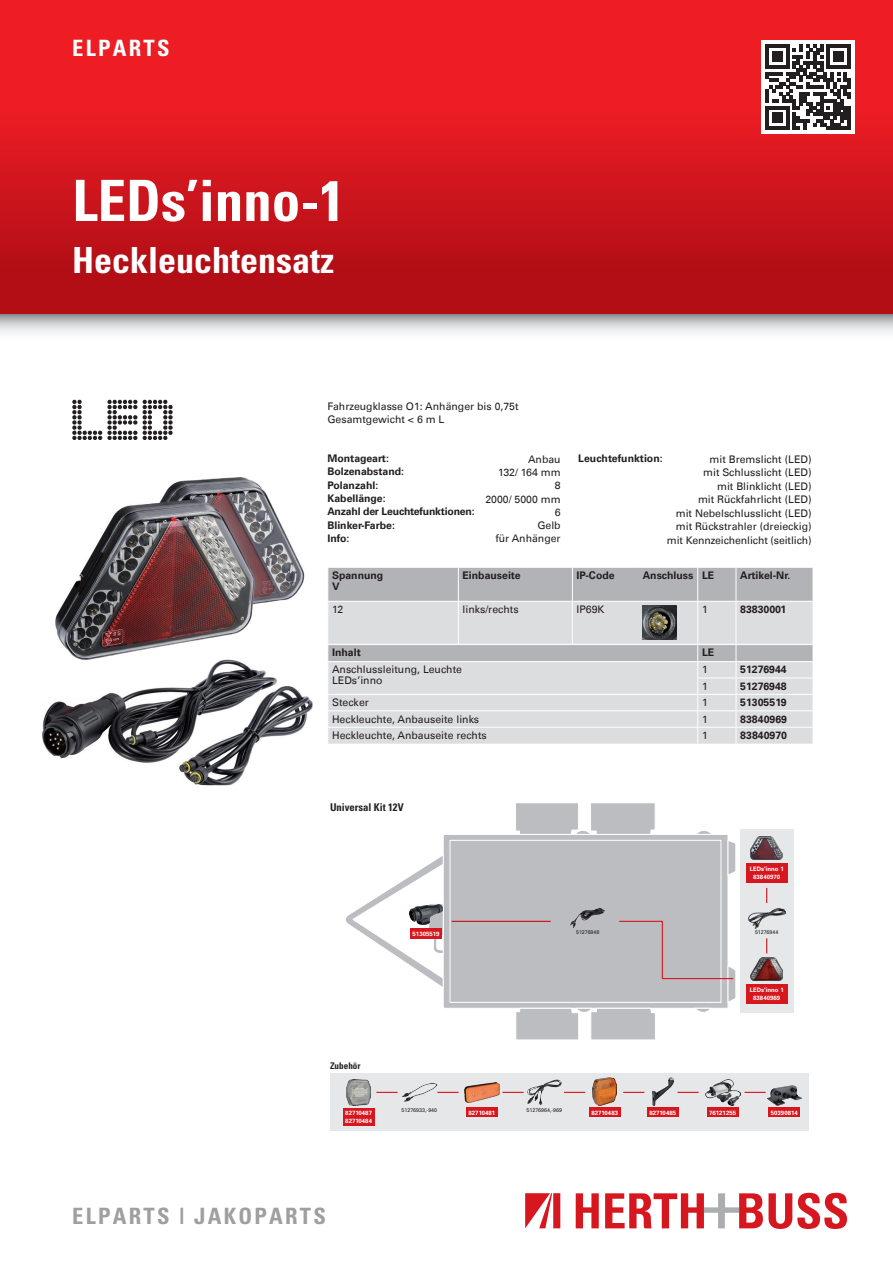
<style>
.page{position:relative;width:893px;height:1263px;background:#fff}
.page>*{position:absolute;margin:0;border:0;box-sizing:border-box;transform-origin:0 0}
.t1{font:700 condensed 57px "Univers";color:#fff}
.t2{font:700 condensed 36px "Univers";color:#fff}
.t3{font:700 condensed 22.5px "Univers";letter-spacing:.1em;color:#9d9fa2}
.t4{font:700 condensed 22.5px "Univers";letter-spacing:.1em;color:#fff}
.t5{font:700 condensed 10.65px "Univers";color:#231f20}
.t6{font:10.5px/13.5px "Univers Com 55 Roman";color:#231f20}
.t7{font:700 10.5px/10.5px "Univers Com 65";color:#231f20}
.t8{font:700 10.5px "Univers Com 65";letter-spacing:-.02em;color:#231f20}
.t9{font:700 condensed 9.15px "Univers";color:#231f20}
.t10{font:700 6.15px/8.2px "Univers";color:#fff;text-align:center}
.t11{font:5.4px "Univers";color:#231f20}
</style>
<div class="page">
<img style="left:0;top:0;width:893px;height:333px">
<div style="left:761px;top:40px;width:94px;height:94px;background:#fff"></div>
<svg style="left:765px;top:45px;width:85px;height:85px"></svg>
<img style="left:55px;top:477px;width:250px;height:179px">
<svg style="left:576px;top:1193px;width:23px;height:35px"></svg>
<svg style="left:605px;top:1193px;width:242px;height:36px"></svg>
<svg style="left:525px;top:1193px;width:35px;height:35px"></svg>
<svg style="left:72px;top:400px;width:65px;height:40px"></svg>
<svg style="left:143px;top:400px;width:30px;height:40px"></svg>
<svg style="left:328px;top:567px;width:485px;height:177px;background:#d0d1d3"></svg>
<img style="left:42px;top:656px;width:271px;height:129px">
<svg style="left:443px;top:835px;width:285px;height:173px;background:#c0c1c4"></svg>
<div style="left:450px;top:840px;width:271px;height:163px;background:#bcbdc0;border:1px solid #fff"></div>
<svg style="left:727px;top:839px;width:9px;height:37px"></svg>
<svg style="left:697px;top:830px;width:14px;height:4px"></svg>
<svg style="left:516px;top:803px;width:139px;height:31px;background:#c3c4c7"></svg>
<svg style="left:346px;top:854px;width:98px;height:135px"></svg>
<svg style="left:515px;top:920px;width:221px;height:120px"></svg>
<hr style="left:452px;top:921px;width:98px;height:1px;background:#fff">
<img style="left:571px;top:908px;width:34px;height:19px">
<div style="left:740px;top:830px;width:54px;height:183px;background:#e6e7e9"></div>
<img style="left:751px;top:836px;width:32px;height:24px">
<div style="left:746px;top:863px;width:41px;height:19px;background:#d7171f"></div>
<div style="left:746px;top:984px;width:41px;height:19px;background:#d7171f"></div>
<img style="left:751px;top:957px;width:32px;height:24px">
<img style="left:748px;top:908px;width:37px;height:20px">
<div style="left:410px;top:928px;width:32px;height:10px;background:#d7171f"></div>
<img style="left:410px;top:904px;width:32px;height:20px">
<div style="left:330px;top:1073px;width:479px;height:58px;background:#e6e7e9"></div>
<svg style="left:377px;top:1092px;width:20px;height:1px"></svg>
<svg style="left:438px;top:1092px;width:20px;height:1px"></svg>
<svg style="left:503px;top:1092px;width:20px;height:1px"></svg>
<svg style="left:565px;top:1092px;width:20px;height:1px"></svg>
<svg style="left:624px;top:1092px;width:20px;height:1px"></svg>
<svg style="left:678px;top:1092px;width:20px;height:1px"></svg>
<svg style="left:745px;top:1092px;width:20px;height:1px"></svg>
<svg style="left:766px;top:939px;width:1px;height:14px"></svg>
<svg style="left:766px;top:888px;width:1px;height:14px"></svg>
<img style="left:527px;top:1080px;width:30px;height:24px">
<img style="left:464px;top:1082px;width:36px;height:20px">
<div style="left:466px;top:1108px;width:31px;height:9px;background:#d7171f"></div>
<img style="left:402px;top:1083px;width:35px;height:19px">
<div style="left:589px;top:1108px;width:31px;height:9px;background:#d7171f"></div>
<img style="left:593px;top:1078px;width:24px;height:28px">
<img style="left:347px;top:1079px;width:24px;height:26px">
<div style="left:343px;top:1108px;width:32px;height:17px;background:#d7171f"></div>
<img style="left:652px;top:1077px;width:21px;height:28px">
<div style="left:647px;top:1108px;width:31px;height:9px;background:#d7171f"></div>
<img style="left:705px;top:1079px;width:35px;height:26px">
<div style="left:707px;top:1108px;width:31px;height:9px;background:#d7171f"></div>
<img style="left:767px;top:1086px;width:35px;height:19px">
<div style="left:769px;top:1108px;width:31px;height:9px;background:#d7171f"></div>
<h3 class="t4" style="left:72px;top:34px;width:99px">ELPARTS</h3>
<h1 class="t1" style="left:72px;top:166px;width:274px">LEDs’inno-1</h1>
<h2 class="t2" style="left:72px;top:238px;width:264px">Heckleuchtensatz</h2>
<p class="t6" style="left:327px;top:400px;width:193px;line-height:12.6px">Fahrzeugklasse O1: Anhänger bis 0,75t<br>Gesamtgewicht &lt; 6 m L</p>
<p class="t7" style="left:327px;top:453px;width:63px">Montageart:</p>
<p class="t6" style="left:528px;top:452px;width:34px">Anbau</p>
<p class="t7" style="left:327px;top:467px;width:78px">Bolzenabstand:</p>
<p class="t6" style="left:498px;top:465px;width:64px">132/ 164 mm</p>
<p class="t7" style="left:327px;top:480px;width:52px">Polanzahl:</p>
<p class="t6" style="left:555px;top:479px;width:7px">8</p>
<p class="t7" style="left:327px;top:493px;width:60px">Kabellänge:</p>
<p class="t6" style="left:485px;top:492px;width:77px">2000/ 5000 mm</p>
<p class="t8" style="left:327px;top:505px;width:149px">Anzahl der Leuchtefunktionen:</p>
<p class="t6" style="left:555px;top:505px;width:7px">6</p>
<p class="t7" style="left:327px;top:520px;width:69px">Blinker-Farbe:</p>
<p class="t6" style="left:537px;top:519px;width:25px">Gelb</p>
<p class="t7" style="left:327px;top:533px;width:24px">Info:</p>
<p class="t6" style="left:495px;top:532px;width:67px">für Anhänger</p>
<p class="t7" style="left:578px;top:453px;width:86px">Leuchtefunktion:</p>
<p class="t6" style="left:667px;top:452px;width:146px;text-align:right">mit Bremslicht (LED)<br>mit Schlusslicht (LED)<br>mit Blinklicht (LED)<br>mit Rückfahrlicht (LED)<br>mit Nebelschlusslicht (LED) mit Rückstrahler (dreieckig) mit Kennzeichenlicht (seitlich)</p>
<p class="t7" style="left:332px;top:570px;width:53px">Spannung<br>V</p>
<p class="t7" style="left:463px;top:570px;width:60px">Einbauseite</p>
<p class="t7" style="left:577px;top:570px;width:40px">IP-Code</p>
<p class="t7" style="left:643px;top:570px;width:73px">Anschluss LE</p>
<p class="t7" style="left:740px;top:570px;width:52px">Artikel-Nr.</p>
<p class="t6" style="left:332px;top:603px;width:13px">12</p>
<p class="t6" style="left:463px;top:603px;width:58px">links/rechts</p>
<p class="t6" style="left:577px;top:603px;width:30px">IP69K</p>
<p class="t6" style="left:702px;top:603px;width:7px">1</p>
<p class="t7" style="left:740px;top:604px;width:48px">83830001</p>
<p class="t7" style="left:332px;top:647px;width:30px">Inhalt</p>
<p class="t7" style="left:702px;top:647px;width:14px">LE</p>
<p class="t6" style="left:332px;top:664px;width:131px;line-height:10.5px">Anschlussleitung, Leuchte<br>LEDs’inno</p>
<p class="t6" style="left:702px;top:663px;width:7px">1</p>
<p class="t7" style="left:740px;top:664px;width:48px">51276944</p>
<p class="t6" style="left:702px;top:679px;width:7px">1</p>
<p class="t7" style="left:740px;top:681px;width:48px">51276948</p>
<p class="t6" style="left:332px;top:696px;width:38px">Stecker</p>
<p class="t6" style="left:702px;top:696px;width:7px">1</p>
<p class="t7" style="left:740px;top:697px;width:48px">51305519</p>
<p class="t6" style="left:332px;top:712px;width:149px">Heckleuchte, Anbauseite links</p>
<p class="t6" style="left:702px;top:712px;width:7px">1</p>
<p class="t7" style="left:740px;top:714px;width:48px">83840969</p>
<p class="t6" style="left:332px;top:729px;width:156px">Heckleuchte, Anbauseite rechts</p>
<p class="t6" style="left:702px;top:729px;width:7px">1</p>
<p class="t7" style="left:740px;top:730px;width:48px">83840970</p>
<p class="t5" style="left:330px;top:800px;width:75px">Universal Kit 12V</p>
<p class="t10" style="left:750px;top:864px;width:36px">LEDs'inno 1<br>83840970</p>
<p class="t10" style="left:413px;top:929px;width:29px">51305519</p>
<p class="t11" style="left:755px;top:929px;width:25px">51276944</p>
<p class="t11" style="left:576px;top:929px;width:25px">51276948</p>
<p class="t10" style="left:750px;top:986px;width:36px">LEDs'inno 1<br>83840969</p>
<p class="t9" style="left:330px;top:1060px;width:32px">Zubehör</p>
<p class="t11" style="left:402px;top:1107px;width:37px">51276933,-940</p>
<p class="t11" style="left:526px;top:1107px;width:37px">51276964,-969</p>
<p class="t10" style="left:345px;top:1108px;width:28px">82710487</p>
<p class="t10" style="left:591px;top:1108px;width:28px">82710483</p>
<p class="t10" style="left:345px;top:1117px;width:28px">82710484</p>
<p class="t10" style="left:468px;top:1108px;width:28px">82710481</p>
<p class="t10" style="left:649px;top:1108px;width:28px">82710485</p>
<p class="t10" style="left:709px;top:1108px;width:29px">76121255</p>
<p class="t10" style="left:771px;top:1108px;width:29px">50390814</p>
<h3 class="t3" style="left:72px;top:1202px;width:255px">ELPARTS | JAKOPARTS</h3>
</div>
